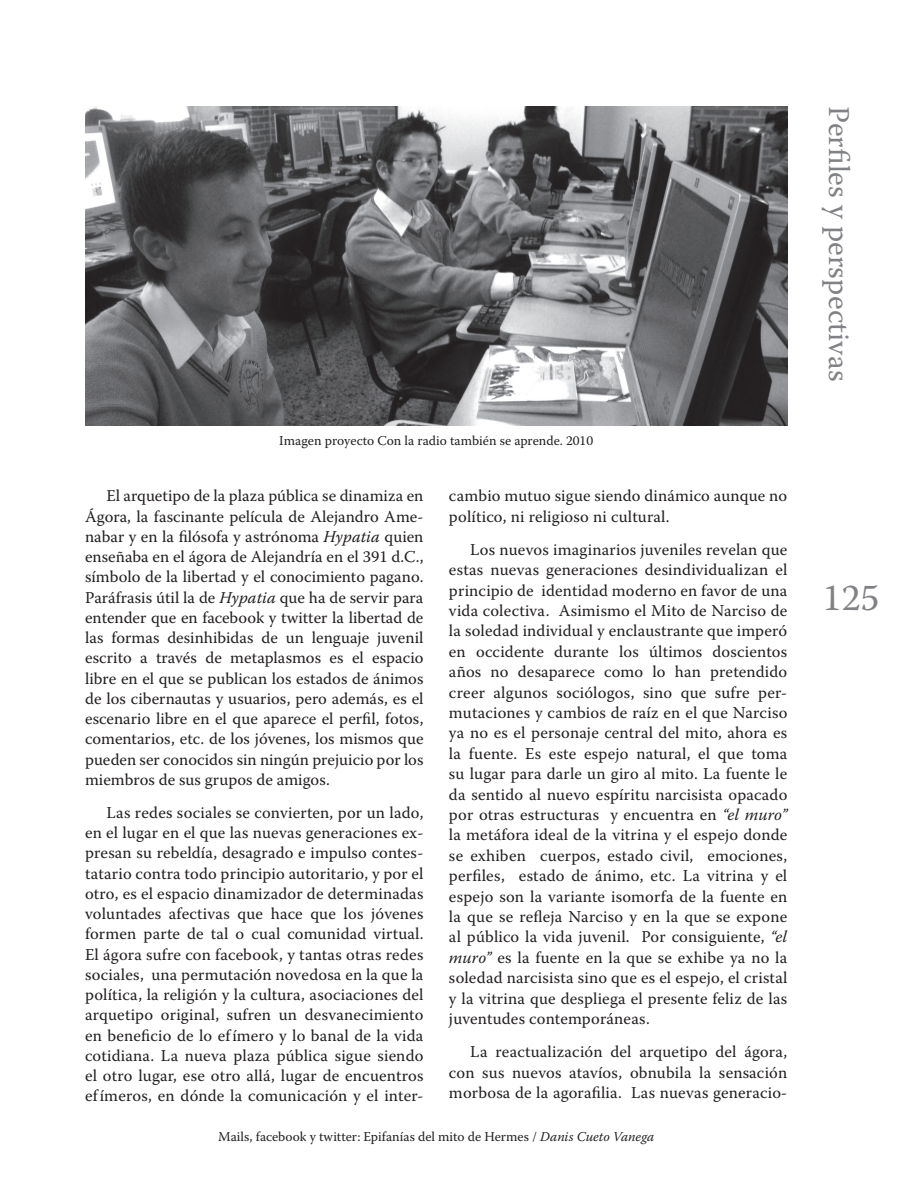
<style>
.page{position:relative;width:915px;height:1191px;background:#fff}
.page>*{position:absolute;margin:0;border:0;box-sizing:border-box;transform-origin:0 0}
.t1{font:37.5px "Warnock Pro";color:#808285}
.t2{font:30px "Warnock Pro";color:#808285}
.t3{font:16.5px/20.2px "Warnock Pro";letter-spacing:.01em;color:#231f20;text-align:justify}
.t4{font:13.5px "Warnock Pro";color:#231f20}
.s1{font-style:italic}
</style>
<div class="page">
<img style="left:85px;top:106px;width:702px;height:319px">
<p class="t4" style="left:279px;top:432px;width:315px">imagen proyecto Con la radio también se aprende. 2010</p>
<p class="t3" style="left:85px;top:485px;width:340px;text-indent:21px">El arquetipo de la plaza pública se dinamiza en Ágora, la fascinante película de Alejandro Ame&shy;nabar y en la filósofa y astrónoma <span class="s1">Hypatia</span> quien enseñaba en el ágora de Alejandría en el 391 d.C., símbolo de la libertad y el conocimiento pagano.<br>Paráfrasis útil la de <span class="s1">Hypatia</span> que ha de servir para entender que en facebook y twitter la libertad de las formas desinhibidas de un lenguaje juvenil escrito a través de metaplasmos es el espacio libre en el que se publican los estados de ánimos de los cibernautas y usuarios, pero además, es el escenario libre en el que aparece el perfil, fotos, comentarios, etc. de los jóvenes, los mismos que pueden ser conocidos sin ningún prejuicio por los miembros de sus grupos de amigos.</p>
<p class="t3" style="left:85px;top:802px;width:340px;text-indent:21px">Las redes sociales se convierten, por un lado, en el lugar en el que las nuevas generaciones ex&shy;presan su rebeldía, desagrado e impulso contes&shy;tatario contra todo principio autoritario, y por el otro, es el espacio dinamizador de determinadas voluntades afectivas que hace que los jóvenes formen parte de tal o cual comunidad virtual.<br>El ágora sufre con facebook, y tantas otras redes sociales, una permutación novedosa en la que la política, la religión y la cultura, asociaciones del arquetipo original, sufren un desvanecimiento en beneficio de lo efímero y lo banal de la vida cotidiana. La nueva plaza pública sigue siendo el otro lugar, ese otro allá, lugar de encuentros efímeros, en dónde la comunicación y el inter-</p>
<p class="t3" style="left:449px;top:485px;width:340px">cambio mutuo sigue siendo dinámico aunque no político, ni religioso ni cultural.</p>
<p class="t3" style="left:449px;top:539px;width:340px;text-indent:21px">Los nuevos imaginarios juveniles revelan que estas nuevas generaciones desindividualizan el principio de identidad moderno en favor de una vida colectiva. Asimismo el Mito de Narciso de la soledad individual y enclaustrante que imperó en occidente durante los últimos doscientos años no desaparece como lo han pretendido creer algunos sociólogos, sino que sufre per&shy;mutaciones y cambios de raíz en el que Narciso ya no es el personaje central del mito, ahora es la fuente. Es este espejo natural, el que toma su lugar para darle un giro al mito. La fuente le da sentido al nuevo espíritu narcisista opacado por otras estructuras y encuentra en <span class="s1">“el muro” </span>la metáfora ideal de la vitrina y el espejo donde se exhiben cuerpos, estado civil, emociones, perfiles, estado de ánimo, etc. La vitrina y el espejo son la variante isomorfa de la fuente en la que se refleja Narciso y en la que se expone al público la vida juvenil. Por consiguiente, <span class="s1">“el muro”</span> es la fuente en la que se exhibe ya no la soledad narcisista sino que es el espejo, el cristal y la vitrina que despliega el presente feliz de las juventudes contemporáneas.</p>
<p class="t3" style="left:449px;top:1041px;width:340px;text-indent:21px">La reactualización del arquetipo del ágora, con sus nuevos atavíos, obnubila la sensación morbosa de la agorafilia. Las nuevas generacio-</p>
<p class="t4" style="left:218px;top:1128px;width:437px">Mails, facebook y twitter: Epifanías del mito de Hermes / <span class="s1">Danis Cueto Vanega</span></p>
<h2 class="t2" style="left:856px;top:106px;width:276px;rotate:90deg">Perfiles y perspectivas</h2>
<h1 class="t1" style="left:822px;top:575px;width:58px">125</h1>
</div>
